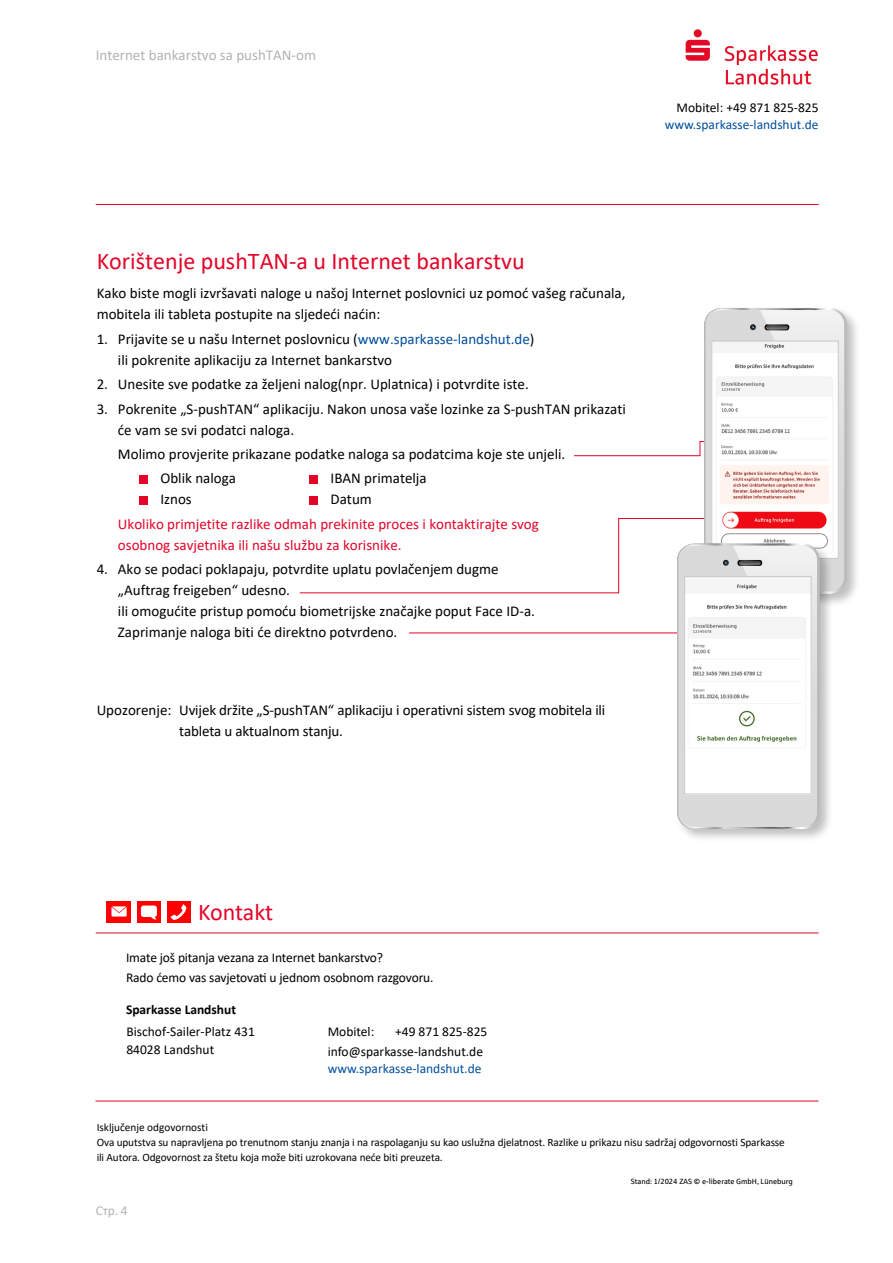
<style>
.page{position:relative;width:893px;height:1263px;background:#fff}
.page>*{position:absolute;margin:0;border:0;box-sizing:border-box;transform-origin:0 0}
.t1{font:24px "Calibri";color:#e40428}
.t2{font:15px/21px "Calibri";color:#000}
.t3{font:15px/21px "Calibri";color:#e40428}
.t4{font:15px "Calibri";color:#b3b2b2}
.t5{font:13.5px/20px "Calibri";letter-spacing:-.01em;color:#000}
.t6{font:13.5px "Calibri";color:#004e9e}
.t7{font:700 13.5px "Calibri";color:#000}
.t8{font:13.5px "Calibri";color:#b3b2b2}
.t9{font:11.25px/15px "Calibri";letter-spacing:-.01em;color:#000}
.t10{font:7.5px "Sparkasse Rg";color:#000}
.s1{color:#004e9e}
</style>
<div class="page">
<hr style="left:96px;top:1101px;width:722px;height:1px;background:#e40428">
<hr style="left:96px;top:932px;width:723px;height:1px;background:#e40428">
<hr style="left:96px;top:204px;width:723px;height:1px;background:#e40428">
<img style="left:107px;top:901px;width:23px;height:21px">
<img style="left:137px;top:901px;width:24px;height:21px">
<img style="left:167px;top:901px;width:23px;height:21px">
<img style="left:685px;top:29px;width:133px;height:56px">
<div style="left:139px;top:475px;width:9px;height:8px;background:#e40428"></div>
<div style="left:139px;top:496px;width:9px;height:8px;background:#e40428"></div>
<div style="left:703px;top:306px;width:158px;height:301px;background:#000;opacity:.25"></div>
<div style="left:675px;top:542px;width:159px;height:301px;background:#000;opacity:.25"></div>
<svg style="left:299px;top:308px;width:548px;height:521px"></svg>
<img style="left:686px;top:578px;width:123px;height:214px">
<div style="left:684px;top:576px;width:127px;height:218px;border:1px solid #c6c6c6"></div>
<p class="t4" style="left:96px;top:45px;width:222px">Internet bankarstvo sa pushTAN-om</p>
<p class="t5" style="left:677px;top:97px;width:143px">Mobitel: +49 871 825-825</p>
<p class="t6" style="left:665px;top:115px;width:155px">www.sparkasse-landshut.de</p>
<h1 class="t1" style="left:97px;top:244px;width:430px">Korištenje pushTAN-a u Internet bankarstvu</h1>
<p class="t2" style="left:97px;top:283px;width:530px">Kako biste mogli izvršavati naloge u našoj Internet poslovnici uz pomoć vašeg računala, mobitela ili tableta postupite na sljedeći naćin:</p>
<p class="t2" style="left:118px;top:328px;width:418px;text-indent:-21px">1. Prijavite se u našu Internet poslovnicu (<span class="s1">www.sparkasse-landshut.de</span>) ili pokrenite aplikaciju za Internet bankarstvo</p>
<p class="t2" style="left:97px;top:373px;width:434px">2. Unesite sve podatke za željeni nalog(npr. Uplatnica) i potvrdite iste.</p>
<p class="t2" style="left:118px;top:398px;width:509px;text-indent:-21px">3. Pokrenite „S-pushTAN“ aplikaciju. Nakon unosa vaše lozinke za S-pushTAN prikazati će vam se svi podatci naloga.</p>
<p class="t2" style="left:160px;top:441px;width:406px;line-height:24.5px;text-indent:-43px">Molimo provjerite prikazane podatke naloga sa podatcima koje ste unjeli.<br>Oblik naloga</p>
<p class="t2" style="left:331px;top:468px;width:98px">IBAN primatelja</p>
<p class="t2" style="left:160px;top:489px;width:33px">Iznos</p>
<p class="t2" style="left:331px;top:489px;width:43px">Datum</p>
<p class="t3" style="left:118px;top:513px;width:422px">Ukoliko primjetite razlike odmah prekinite proces i kontaktirajte svog osobnog savjetnika ili našu službu za korisnike.</p>
<p class="t2" style="left:118px;top:558px;width:419px;text-indent:-21px">4. Ako se podaci poklapaju, potvrdite uplatu povlačenjem dugme „Auftrag freigeben“ udesno.<br>ili omogućite pristup pomoću biometrijske značajke poput Face ID-a.<br>Zaprimanje naloga biti će direktno potvrdeno.</p>
<p class="t2" style="left:179px;top:699px;width:428px;text-indent:-83px">Upozorenje: Uvijek držite „S-pushTAN“ aplikaciju i operativni sistem svog mobitela ili tableta u aktualnom stanju.</p>
<h1 class="t1" style="left:198px;top:895px;width:77px">Kontakt</h1>
<p class="t5" style="left:126px;top:947px;width:309px">Imate još pitanja vezana za Internet bankarstvo?<br>Rado ćemo vas savjetovati u jednom osobnom razgovoru.</p>
<p class="t7" style="left:126px;top:1000px;width:112px">Sparkasse Landshut</p>
<p class="t5" style="left:126px;top:1022px;width:130px;line-height:18px">Bischof-Sailer-Platz 431<br>84028 Landshut</p>
<p class="t5" style="left:328px;top:1021px;width:48px">Mobitel:</p>
<p class="t5" style="left:328px;top:1021px;width:161px;text-indent:68px">+49 871 825-825 info@sparkasse-landshut.de</p>
<p class="t6" style="left:328px;top:1059px;width:155px">www.sparkasse-landshut.de</p>
<p class="t9" style="left:97px;top:1119px;width:690px">Isključenje odgovornosti<br>Ova uputstva su napravljena po trenutnom stanju znanja i na raspolaganju su kao uslužna djelatnost. Razlike u prikazu nisu sadržaj odgovornosti Sparkasse ili Autora. Odgovornost za štetu koja može biti uzrokovana neće biti preuzeta.</p>
<p class="t8" style="left:96px;top:1201px;width:34px">Стр. 4</p>
<p class="t10" style="left:631px;top:1177px;width:164px">Stand: 1/2024 ZAS © e-liberate GmbH, Lüneburg</p>
</div>
